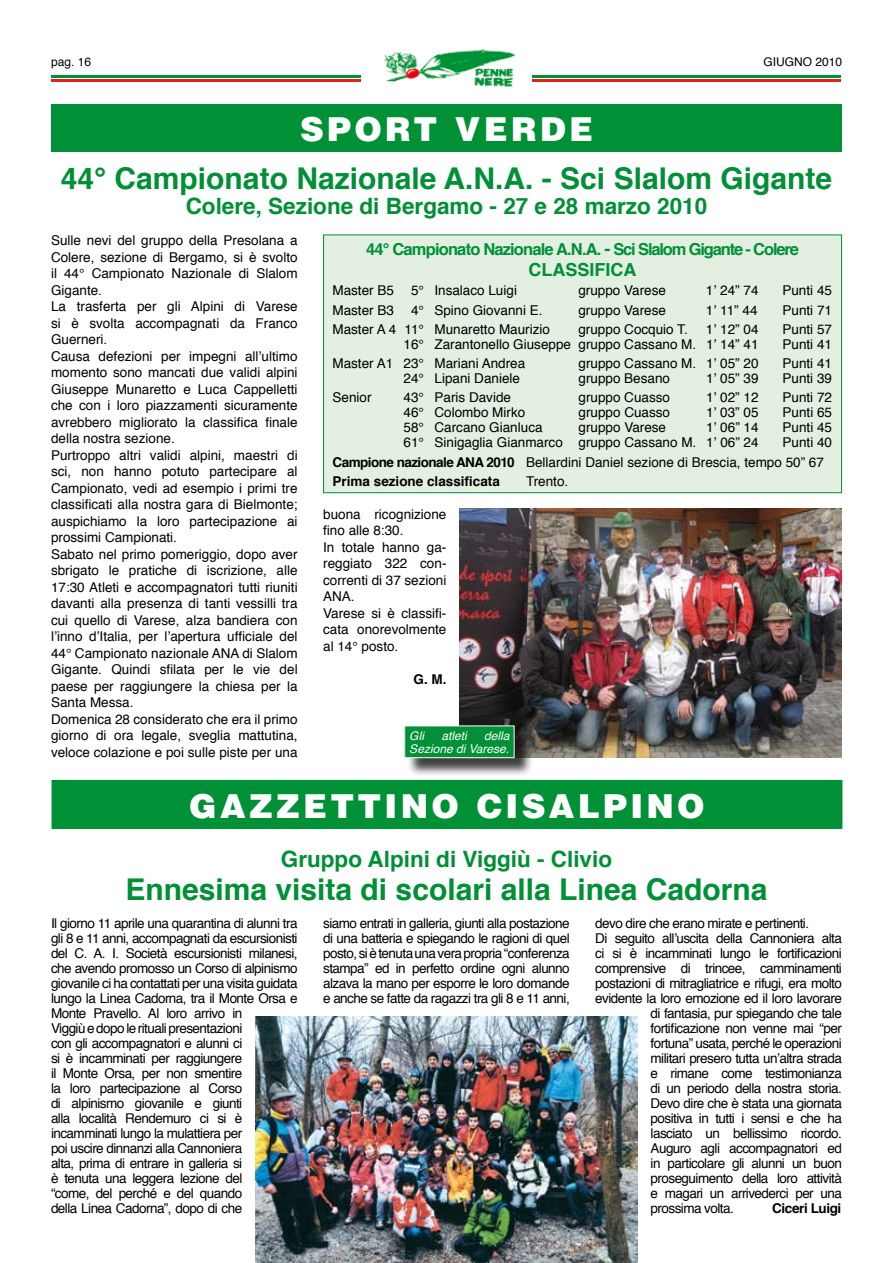
<style>
.page{position:relative;width:893px;height:1263px;background:#fff}
.page>*{position:absolute;margin:0;border:0;box-sizing:border-box;transform-origin:0 0}
.t1{font:900 33px "Helvetica";letter-spacing:.1em;color:#fff}
.t2{font:700 30px "Helvetica";color:#009036}
.t3{font:700 22.5px "Helvetica";color:#009036}
.t4{font:700 18px "Helvetica";color:#009036}
.t5{font:700 16.5px "Helvetica";letter-spacing:-.06em;color:#009036}
.t6{font:13.5px/16.5px "Helvetica";color:#000}
.t7{font:13.5px/15px "Helvetica";letter-spacing:-.04em;color:#000}
.t8{font:700 13.5px "Helvetica";letter-spacing:-.03em;color:#000}
.t9{font:italic 12px/13.5px "Helvetica";color:#fff;text-align:right}
.t10{font:12px "Helvetica";color:#000}
.s1{font-size:18px}
.s2{font-weight:700}
</style>
<div class="page">
<hr style="left:531px;top:80px;width:310px;height:2px;background:#e1221c">
<hr style="left:531px;top:75px;width:310px;height:3px;background:#009134">
<hr style="left:51px;top:80px;width:310px;height:2px;background:#e1221c">
<hr style="left:51px;top:75px;width:310px;height:3px;background:#009134">
<img style="left:384px;top:49px;width:148px;height:38px">
<div style="left:51px;top:104px;width:791px;height:47px;background:#009036"></div>
<div style="left:324px;top:235px;width:518px;height:258px;background:#e2efe1"></div>
<div style="left:323px;top:234px;width:519px;height:259px;border:1px solid #009036"></div>
<img style="left:459px;top:508px;width:383px;height:249px">
<div style="left:406px;top:728px;width:127px;height:49px;background:#000;opacity:.75"></div>
<div style="left:405px;top:726px;width:109px;height:32px;background:#009036"></div>
<div style="left:404px;top:725px;width:110px;height:33px;border:1px solid #fff"></div>
<img style="left:255px;top:1016px;width:383px;height:247px">
<div style="left:52px;top:781px;width:790px;height:47px;background:#009036"></div>
<div style="left:52px;top:780px;width:790px;height:49px;border:2px solid #009036"></div>
<p class="t10" style="left:51px;top:52px;width:42px">pag. 16</p>
<p class="t10" style="left:763px;top:53px;width:80px">GIUGNO 2010</p>
<h1 class="t1" style="left:300px;top:108px;width:294px">SPORT VERDE</h1>
<h2 class="t2" style="left:61px;top:154px;width:773px">44° Campionato Nazionale A.N.A. - Sci Slalom Gigante</h2>
<h3 class="t3" style="left:186px;top:188px;width:523px">Colere, Sezione di Bergamo - 27 e 28 marzo 2010</h3>
<p class="t6" style="left:51px;top:233px;width:248px">Sulle nevi del gruppo della Presolana a Colere, sezione di Bergamo, si è svolto il 44° Campionato Nazionale di Slalom Gigante.<br>La trasferta per gli Alpini di Varese si è svolta accompagnati da Franco Guerneri.<br>Causa defezioni per impegni all’ultimo momento sono mancati due validi alpini Giuseppe Munaretto e Luca Cappelletti che con i loro piazzamenti sicuramente avrebbero migliorato la classifica finale della nostra sezione.<br>Purtroppo altri validi alpini, maestri di sci, non hanno potuto partecipare al Campionato, vedi ad esempio i primi tre classificati alla nostra gara di Bielmonte; auspichiamo la loro partecipazione ai prossimi Campionati.<br>Sabato nel primo pomeriggio, dopo aver sbrigato le pratiche di iscrizione, alle 17:30 Atleti e accompagnatori tutti riuniti davanti alla presenza di tanti vessilli tra cui quello di Varese, alza bandiera con l’inno d’Italia, per l’apertura ufficiale del 44° Campionato nazionale ANA di Slalom Gigante. Quindi sfilata per le vie del paese per raggiungere la chiesa per la Santa Messa.<br>Domenica 28 considerato che era il primo giorno di ora legale, sveglia mattutina, veloce colazione e poi sulle piste per una</p>
<p class="t5" style="left:366px;top:236px;width:434px">44° Campionato Nazionale A.N.A. <span class="s1">-</span> Sci Slalom Gigante - Colere</p>
<h3 class="t4" style="left:529px;top:255px;width:109px">CLASSIFICA</h3>
<p class="t6" style="left:332px;top:283px;width:63px">Master B5</p>
<p class="t6" style="left:411px;top:283px;width:107px">5° Insalaco Luigi</p>
<p class="t6" style="left:578px;top:283px;width:89px">gruppo Varese</p>
<p class="t6" style="left:706px;top:283px;width:54px">1’ 24” 74</p>
<p class="t6" style="left:782px;top:283px;width:51px">Punti 45</p>
<p class="t6" style="left:332px;top:302px;width:63px">Master B3</p>
<p class="t6" style="left:411px;top:302px;width:133px">4° Spino Giovanni E.</p>
<p class="t6" style="left:578px;top:302px;width:89px">gruppo Varese</p>
<p class="t6" style="left:706px;top:302px;width:53px">1’ 11” 44</p>
<p class="t6" style="left:782px;top:302px;width:51px">Punti 71</p>
<p class="t6" style="left:332px;top:321px;width:219px">Master A 4 11° Munaretto Maurizio</p>
<p class="t6" style="left:578px;top:321px;width:111px">gruppo Cocquio T.</p>
<p class="t6" style="left:706px;top:321px;width:54px">1’ 12” 04</p>
<p class="t6" style="left:782px;top:321px;width:51px">Punti 57</p>
<p class="t6" style="left:404px;top:336px;width:356px">16° Zarantonello Giuseppe gruppo Cassano M. 1’ 14” 41</p>
<p class="t6" style="left:782px;top:336px;width:51px">Punti 41</p>
<p class="t6" style="left:332px;top:356px;width:194px">Master A1 23° Mariani Andrea</p>
<p class="t6" style="left:578px;top:356px;width:182px">gruppo Cassano M. 1’ 05” 20</p>
<p class="t6" style="left:782px;top:356px;width:51px">Punti 41</p>
<p class="t6" style="left:404px;top:371px;width:118px">24° Lipani Daniele</p>
<p class="t6" style="left:578px;top:371px;width:93px">gruppo Besano</p>
<p class="t6" style="left:706px;top:371px;width:54px">1’ 05” 39</p>
<p class="t6" style="left:782px;top:371px;width:51px">Punti 39</p>
<p class="t6" style="left:332px;top:390px;width:41px">Senior</p>
<p class="t6" style="left:404px;top:390px;width:109px">43° Paris Davide</p>
<p class="t6" style="left:578px;top:390px;width:93px">gruppo Cuasso</p>
<p class="t6" style="left:706px;top:390px;width:54px">1’ 02” 12</p>
<p class="t6" style="left:782px;top:390px;width:51px">Punti 72</p>
<p class="t6" style="left:404px;top:405px;width:123px">46° Colombo Mirko</p>
<p class="t6" style="left:578px;top:405px;width:93px">gruppo Cuasso</p>
<p class="t6" style="left:706px;top:405px;width:54px">1’ 03” 05</p>
<p class="t6" style="left:782px;top:405px;width:51px">Punti 65</p>
<p class="t6" style="left:404px;top:420px;width:140px">58° Carcano Gianluca</p>
<p class="t6" style="left:579px;top:420px;width:89px">gruppo Varese</p>
<p class="t6" style="left:706px;top:420px;width:54px">1’ 06” 14</p>
<p class="t6" style="left:783px;top:420px;width:51px">Punti 45</p>
<p class="t6" style="left:404px;top:435px;width:356px">61° Sinigaglia Gianmarco gruppo Cassano M. 1’ 06” 24</p>
<p class="t6" style="left:333px;top:433px;width:501px;line-height:19.2px;text-indent:450px">Punti 40<br><span class="s2">Campione nazionale ANA 2010</span> Bellardini Daniel sezione di Brescia, tempo 50” 67<br><span class="s2">Prima sezione classificata</span></p>
<p class="t6" style="left:526px;top:473px;width:44px">Trento.</p>
<p class="t6" style="left:323px;top:506px;width:125px">buona ricognizione fino alle 8:30.<br>In totale hanno ga&shy;reggiato 322 con&shy;correnti di 37 sezioni<br>ANA.<br>Varese si è classifi&shy;cata onorevolmente al 14° posto.</p>
<p class="t8" style="left:413px;top:668px;width:35px">G. M.</p>
<p class="t9" style="left:409px;top:729px;width:16px">Gli</p>
<p class="t9" style="left:441px;top:729px;width:27px">atleti</p>
<p class="t9" style="left:409px;top:729px;width:102px">della<br>Sezione di Varese.</p>
<h1 class="t1" style="left:189px;top:784px;width:517px">GAZZETTINO CISALPINO</h1>
<h3 class="t3" style="left:281px;top:840px;width:333px">Gruppo Alpini di Viggiù - Clivio</h3>
<h2 class="t2" style="left:126px;top:865px;width:643px">Ennesima visita di scolari alla Linea Cadorna</h2>
<p class="t7" style="left:51px;top:916px;width:248px">Il giorno 11 aprile una quarantina di alunni tra gli 8 e 11 anni, accompagnati da escursionisti del C. A. I. Società escursionisti milanesi, che avendo promosso un Corso di alpinismo giovanile ci ha contattati per una visita guidata lungo la Linea Cadorna, tra il Monte Orsa e Monte Pravello. Al loro arrivo in<br>Viggiù e dopo le rituali presentazioni<br>con gli accompagnatori e alunni ci<br>si è incamminati per raggiungere<br>il Monte Orsa, per non smentire<br>la loro partecipazione al Corso<br>di alpinismo giovanile e giunti<br>alla località Rendemuro ci si è incamminati lungo la mulattiera per<br>poi uscire dinnanzi alla Cannoniera<br>alta, prima di entrare in galleria si<br>è tenuta una leggera lezione del<br>“come, del perché e del quando<br>della Linea Cadorna”, dopo di che</p>
<p class="t6" style="left:323px;top:916px;width:248px;line-height:15px;text-align:justify">siamo entrati in galleria, giunti alla postazione di una batteria e spiegando le ragioni di quel posto, si è tenuta una vera propria “conferenza stampa” ed in perfetto ordine ogni alunno alzava la mano per esporre le loro domande e anche se fatte da ragazzi tra gli 8 e 11 anni,</p>
<p class="t7" style="left:595px;top:916px;width:215px">devo dire che erano mirate e pertinenti.</p>
<p class="t7" style="left:595px;top:931px;width:248px">Di seguito all’uscita della Cannoniera alta</p>
<p class="t7" style="left:595px;top:946px;width:248px">ci si è incamminati lungo le fortificazioni</p>
<p class="t7" style="left:595px;top:961px;width:248px">comprensive di trincee, camminamenti</p>
<p class="t7" style="left:595px;top:976px;width:248px">postazioni di mitragliatrice e rifugi, era molto</p>
<p class="t7" style="left:595px;top:991px;width:248px">evidente la loro emozione ed il loro lavorare</p>
<p class="t7" style="left:651px;top:1006px;width:193px">di fantasia, pur spiegando che tale</p>
<p class="t7" style="left:651px;top:1021px;width:193px">fortificazione non venne mai “per</p>
<p class="t7" style="left:651px;top:1036px;width:193px">fortuna” usata, perché le operazioni</p>
<p class="t7" style="left:651px;top:1051px;width:193px">militari presero tutta un’altra strada</p>
<p class="t7" style="left:651px;top:1066px;width:193px">e rimane come testimonianza</p>
<p class="t7" style="left:651px;top:1081px;width:193px">di un periodo della nostra storia.</p>
<p class="t7" style="left:651px;top:1096px;width:193px">Devo dire che è stata una giornata</p>
<p class="t7" style="left:651px;top:1111px;width:193px">positiva in tutti i sensi e che ha</p>
<p class="t7" style="left:651px;top:1126px;width:193px">lasciato un bellissimo ricordo.</p>
<p class="t7" style="left:651px;top:1141px;width:193px">Auguro agli accompagnatori ed</p>
<p class="t7" style="left:651px;top:1156px;width:193px">in particolare gli alunni un buon</p>
<p class="t7" style="left:651px;top:1171px;width:193px">proseguimento della loro attività</p>
<p class="t7" style="left:651px;top:1186px;width:193px">e magari un arrivederci per una</p>
<p class="t7" style="left:651px;top:1201px;width:85px">prossima volta.</p>
<p class="t8" style="left:772px;top:1197px;width:71px">Ciceri Luigi</p>
</div>
